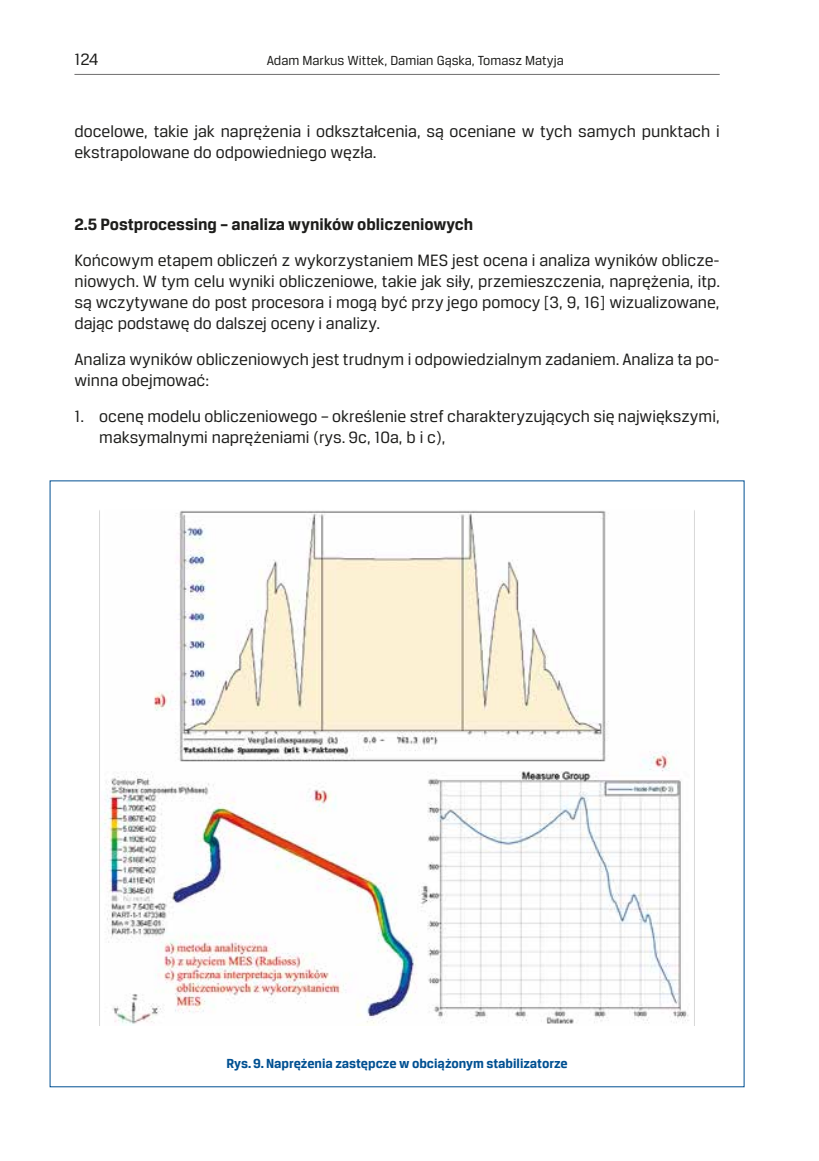
<style>
.page{position:relative;width:819px;height:1161px;background:#fff}
.page>*{position:absolute;margin:0;border:0;box-sizing:border-box;transform-origin:0 0}
.podstawowy_pol{font:17.5px/21px "Breuer Text";color:#1d1d1b}
.podstawowy_pol-2{font:700 17.5px "Breuer Text";color:#1d1d1b}
.podst_ang{font:700 14px "Breuer Text";color:#005092}
.t1{font:14px "Breuer Text";color:#1d1d1b}
</style>
<div class="page">
<hr style="left:74px;top:74px;width:645px;height:1px;background:#706f6f">
<img style="left:99px;top:510px;width:596px;height:516px">
<p class="podstawowy_pol" style="left:74px;top:49px;width:26px">124</p>
<p class="t1" style="left:267px;top:53px;width:298px">Adam Markus Wittek, Damian Gąska, Tomasz Matyja</p>
<p class="podstawowy_pol" style="left:74px;top:121px;width:646px">docelowe, takie jak naprężenia i odkształcenia, są oceniane w tych samych punktach i ekstrapolowane do odpowiedniego węzła.</p>
<p class="podstawowy_pol-2" style="left:74px;top:215px;width:400px">2.5 Postprocessing – analiza wyników obliczeniowych</p>
<p class="podstawowy_pol" style="left:74px;top:249px;width:647px;text-align:justify">Końcowym etapem obliczeń z wykorzystaniem MES jest ocena i analiza wyników oblicze&shy;niowych. W tym celu wyniki obliczeniowe, takie jak siły, przemieszczenia, naprężenia, itp. są wczytywane do post procesora i mogą być przy jego pomocy [3, 9, 16] wizualizowane, dając podstawę do dalszej oceny i analizy.</p>
<p class="podstawowy_pol" style="left:74px;top:348px;width:646px">Analiza wyników obliczeniowych jest trudnym i odpowiedzialnym zadaniem. Analiza ta po&shy;winna obejmować:</p>
<p class="podstawowy_pol" style="left:99px;top:405px;width:622px;text-indent:-25px">1. ocenę modelu obliczeniowego – określenie stref charakteryzujących się największymi, maksymalnymi naprężeniami (rys. 9c, 10a, b i c),</p>
<p class="podst_ang" style="left:226px;top:1055px;width:343px">Rys. 9. Naprężenia zastępcze w obciążonym stabilizatorze</p>
</div>
